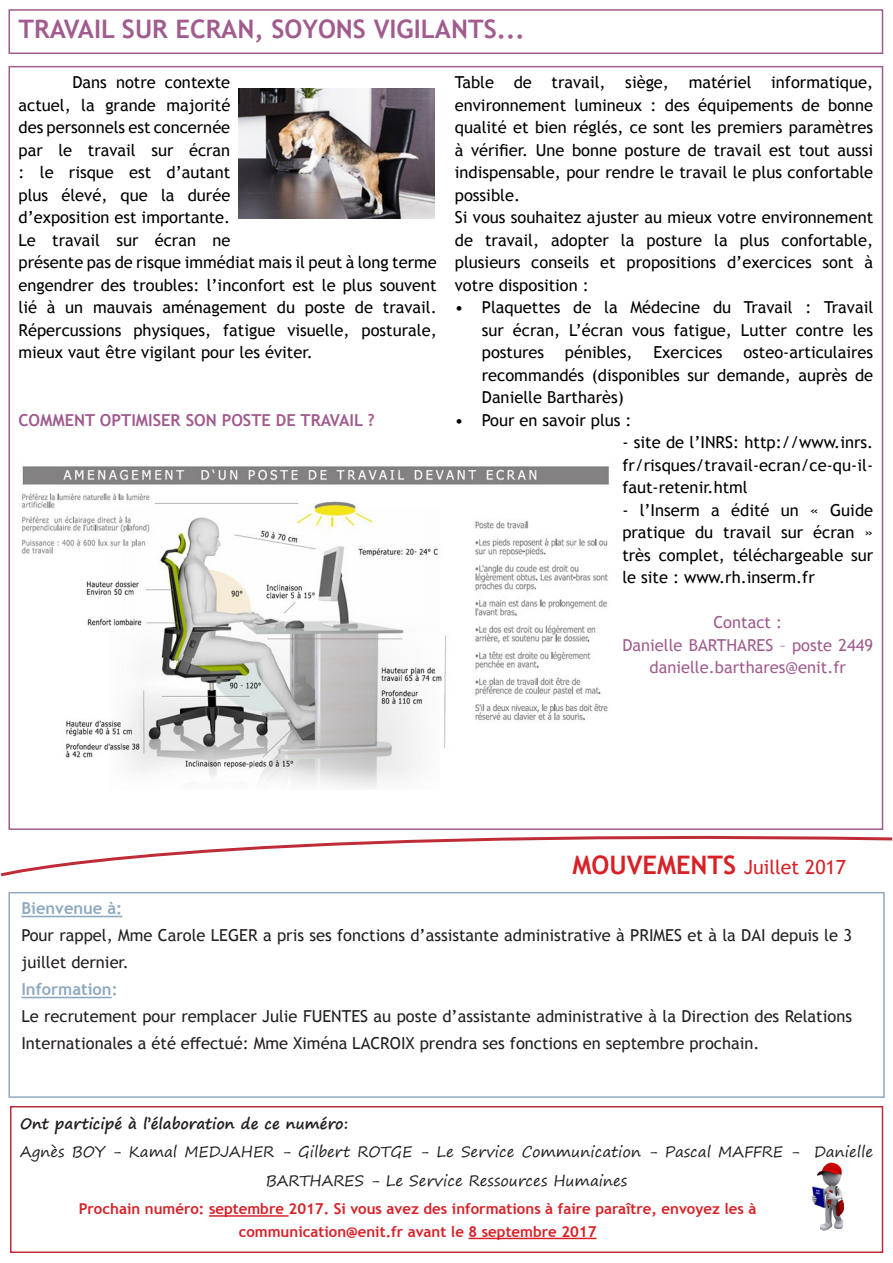
<style>
.page{position:relative;width:893px;height:1263px;background:#fff}
.page>*{position:absolute;margin:0;border:0;box-sizing:border-box;transform-origin:0 0}
.t1{font:700 25.5px "Trebuchet MS";color:#a05c8e}
.t2{font:19.5px "Trebuchet MS";color:#d82027}
.t3{font:16.5px/22.5px "Trebuchet MS";color:#000;text-align:justify}
.t4{font:16.5px/27px "Trebuchet MS";color:#231f20}
.t5{font:16.5px/22.5px "Trebuchet MS";color:#a05c8e;text-align:center}
.t6{font:700 16.5px "Trebuchet MS";color:#a05c8e}
.t7{font:700 16.5px "Trebuchet MS";color:#8ea9c0}
.t8{font:700 15px "Trebuchet MS";color:#d82027}
.t9{font:15px/28.5px "Segoe Print";color:#231f20;text-align:center}
.t10{font:700 15px "Segoe Print";color:#231f20}
.s1{font-weight:700;font-size:25.5px}
</style>
<div class="page">
<div style="left:9px;top:892px;width:876px;height:206px;border:2px solid #8ea9c0"></div>
<hr style="left:21px;top:916px;width:101px;height:1px;background:#8ea9c0">
<hr style="left:21px;top:997px;width:91px;height:1px;background:#8ea9c0">
<div style="left:9px;top:9px;width:874px;height:45px;border:2px solid #a05c8e"></div>
<svg style="left:0;top:829px;width:893px;height:48px"></svg>
<div style="left:10px;top:1106px;width:873px;height:147px;border:2px solid #bf2b37"></div>
<hr style="left:209px;top:1215px;width:80px;height:2px;background:#d82027">
<hr style="left:468px;top:1238px;width:128px;height:1px;background:#d82027">
<img style="left:811px;top:1162px;width:34px;height:69px">
<img style="left:239px;top:89px;width:195px;height:130px">
<img style="left:21px;top:466px;width:588px;height:323px">
<p class="t1" style="left:19px;top:13px;width:508px">TRAVAIL SUR ECRAN, SOYONS VIGILANTS...</p>
<p class="t3" style="left:19px;top:71px;width:213px;text-indent:54px">Dans notre contexte actuel, la grande majorité des personnels est concernée par le travail sur écran : le risque est d’autant plus élevé, que la durée d’exposition est importante.</p>
<p class="t3" style="left:19px;top:228px;width:420px;text-align:left">Le travail sur écran ne<br>présente pas de risque immédiat mais il peut à long terme engendrer des troubles: l’inconfort est le plus souvent lié à un mauvais aménagement du poste de travail.<br>Répercussions physiques, fatigue visuelle, posturale, mieux vaut être vigilant pour les éviter.</p>
<p class="t6" style="left:19px;top:409px;width:358px">COMMENT OPTIMISER SON POSTE DE TRAVAIL ?</p>
<p class="t3" style="left:455px;top:71px;width:420px">Table de travail, siège, matériel informatique, environnement lumineux : des équipements de bonne qualité et bien réglés, ce sont les premiers paramètres à vérifier. Une bonne posture de travail est tout aussi indispensable, pour rendre le travail le plus confortable possible.</p>
<p class="t3" style="left:455px;top:206px;width:420px">Si vous souhaitez ajuster au mieux votre environnement de travail, adopter la posture la plus confortable, plusieurs conseils et propositions d’exercices sont à votre disposition :</p>
<p class="t3" style="left:482px;top:296px;width:393px;text-indent:-27px">• Plaquettes de la Médecine du Travail : Travail sur écran, L’écran vous fatigue, Lutter contre les postures</p>
<p class="t3" style="left:565px;top:341px;width:69px">pénibles,</p>
<p class="t3" style="left:653px;top:341px;width:71px">Exercices</p>
<p class="t3" style="left:482px;top:341px;width:393px;text-indent:261px">osteo-articulaires recommandés (disponibles sur demande, auprès de Danielle Bartharès)</p>
<p class="t3" style="left:455px;top:408px;width:178px">• Pour en savoir plus :</p>
<p class="t3" style="left:622px;top:431px;width:252px">- site de l’INRS: http://www.inrs. fr/risques/travail-ecran/ce-qu-il&shy;faut-retenir.html</p>
<p class="t3" style="left:622px;top:498px;width:252px">- l’Inserm a édité un « Guide pratique du travail sur écran » très complet, téléchargeable sur le site : www.rh.inserm.fr</p>
<p class="t5" style="left:713px;top:611px;width:70px">Contact :</p>
<p class="t5" style="left:622px;top:633px;width:252px">Danielle BARTHARES – poste 2449 danielle.barthares@enit.fr</p>
<p class="t2" style="left:572px;top:855px;width:275px"><span class="s1">MOUVEMENTS</span> Juillet 2017</p>
<p class="t7" style="left:21px;top:898px;width:102px">Bienvenue à:</p>
<p class="t4" style="left:21px;top:922px;width:832px">Pour rappel, Mme Carole LEGER a pris ses fonctions d’assistante administrative à PRIMES et à la DAI depuis le 3 juillet dernier.</p>
<p class="t7" style="left:21px;top:979px;width:98px">Information:</p>
<p class="t4" style="left:21px;top:1003px;width:832px">Le recrutement pour remplacer Julie FUENTES au poste d’assistante administrative à la Direction des Relations<br>Internationales a été effectué: Mme Xiména LACROIX prendra ses fonctions en septembre prochain.</p>
<p class="t10" style="left:20px;top:1110px;width:330px">Ont participé à l’élaboration de ce numéro:</p>
<p class="t9" style="left:20px;top:1137px;width:855px">Agnès BOY - Kamal MEDJAHER - Gilbert ROTGE - Le Service Communication - Pascal MAFFRE - Danielle<br>BARTHARES - Le Service Ressources Humaines</p>
<p class="t8" style="left:79px;top:1199px;width:679px">Prochain numéro: septembre 2017. Si vous avez des informations à faire paraître, envoyez les à</p>
<p class="t8" style="left:239px;top:1222px;width:359px">communication@enit.fr avant le 8 septembre 2017</p>
</div>
